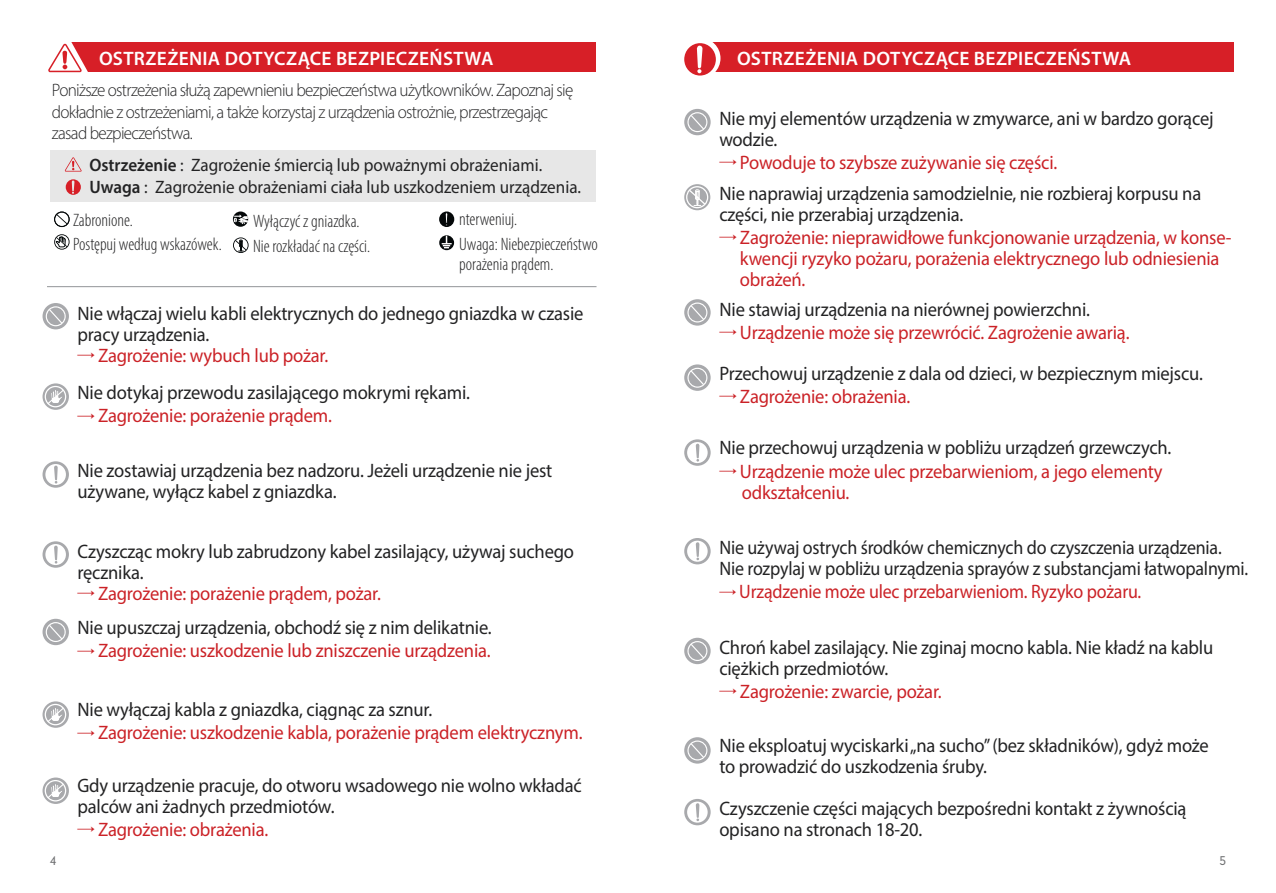
<style>
.page{position:relative;width:1276px;height:893px;background:#fff}
.page>*{position:absolute;margin:0;border:0;box-sizing:border-box;transform-origin:0 0}
.t1{font:19.5px/21px "Myriad Pro";letter-spacing:-.01em;color:#232324;scale:.95 1}
.t2{font:19.5px/21px "Myriad Pro";letter-spacing:-.01em;color:#cb2227;scale:.95 1}
.t3{font:19.5px/21px "Myriad Pro";letter-spacing:-.01em;color:#232324;scale:.92 1}
.t4{font:600 19.5px "Myriad Pro";letter-spacing:.015em;color:#fff}
.t5{font:19.5px "Myriad Pro";letter-spacing:-.01em;color:#cb2227;scale:.92 1}
.t6{font:300 18px/21.6px "Myriad Pro";letter-spacing:-.04em;color:#232324;scale:.95 1}
.t7{font:300 condensed 18px/24.6px "Myriad Pro";color:#232324}
.t8{font:18px/22.5px "Myriad Pro";color:#232324;scale:.95 1}
.t9{font:300 12px "DIN Neuzeit Grotesk Std";color:#6d6e70}
.s1{font-weight:600}
.s2{font-family:"YDVYGO12 KS Cpc EUC H";color:#cb2227}
.s3{color:#cb2227}
.s4{font-family:"YDVYGO12 KS Cpc EUC H"}
</style>
<div class="page">
<div style="left:50px;top:150px;width:545px;height:51px;background:#e7e7e7"></div>
<svg style="left:65px;top:157px;width:17px;height:15px"></svg>
<svg style="left:66px;top:179px;width:15px;height:16px"></svg>
<svg style="left:54px;top:211px;width:16px;height:39px"></svg>
<svg style="left:233px;top:237px;width:16px;height:16px"></svg>
<svg style="left:233px;top:211px;width:15px;height:16px"></svg>
<svg style="left:439px;top:211px;width:15px;height:16px"></svg>
<svg style="left:439px;top:235px;width:15px;height:15px"></svg>
<div style="left:62px;top:43px;width:533px;height:29px;background:#d71f27"></div>
<div style="left:699px;top:43px;width:534px;height:29px;background:#d71f27"></div>
<svg style="left:48px;top:42px;width:45px;height:31px"></svg>
<div style="left:679px;top:38px;width:41px;height:41px;background:#fff;border-radius:50%"></div>
<svg style="left:684px;top:43px;width:32px;height:33px"></svg>
<svg style="left:684px;top:184px;width:26px;height:26px"></svg>
<svg style="left:686px;top:186px;width:22px;height:22px"></svg>
<div style="left:684px;top:109px;width:26px;height:26px;background:#a8a9ac;border-radius:50%"></div>
<svg style="left:687px;top:112px;width:20px;height:20px"></svg>
<svg style="left:684px;top:299px;width:26px;height:27px"></svg>
<svg style="left:687px;top:302px;width:20px;height:20px"></svg>
<div style="left:684px;top:638px;width:26px;height:26px;background:#a8a9ac;border-radius:50%"></div>
<svg style="left:687px;top:641px;width:20px;height:20px"></svg>
<svg style="left:684px;top:364px;width:26px;height:27px"></svg>
<svg style="left:687px;top:368px;width:20px;height:20px"></svg>
<svg style="left:684px;top:439px;width:26px;height:27px"></svg>
<svg style="left:687px;top:442px;width:20px;height:21px"></svg>
<svg style="left:684px;top:538px;width:26px;height:26px"></svg>
<svg style="left:687px;top:541px;width:20px;height:21px"></svg>
<svg style="left:684px;top:799px;width:26px;height:26px"></svg>
<svg style="left:687px;top:802px;width:20px;height:21px"></svg>
<div style="left:43px;top:303px;width:26px;height:26px;background:#a8a9ac;border-radius:50%"></div>
<svg style="left:46px;top:306px;width:20px;height:20px"></svg>
<svg style="left:43px;top:383px;width:26px;height:27px"></svg>
<svg style="left:45px;top:383px;width:21px;height:27px"></svg>
<svg style="left:43px;top:541px;width:26px;height:27px"></svg>
<svg style="left:45px;top:544px;width:21px;height:21px"></svg>
<div style="left:43px;top:619px;width:26px;height:26px;background:#a8a9ac;border-radius:50%"></div>
<svg style="left:46px;top:622px;width:20px;height:20px"></svg>
<svg style="left:43px;top:701px;width:26px;height:27px"></svg>
<svg style="left:45px;top:701px;width:21px;height:27px"></svg>
<svg style="left:43px;top:777px;width:26px;height:27px"></svg>
<svg style="left:45px;top:777px;width:21px;height:27px"></svg>
<svg style="left:43px;top:461px;width:26px;height:27px"></svg>
<svg style="left:45px;top:464px;width:21px;height:21px"></svg>
<svg style="left:684px;top:737px;width:26px;height:27px"></svg>
<svg style="left:687px;top:740px;width:20px;height:20px"></svg>
<hr style="left:47px;top:286px;width:549px;height:1px;background:#939598">
<p class="t4" style="left:99px;top:51px;width:396px">OSTRZEŻENIA DOTYCZĄCE BEZPIECZEŃSTWA</p>
<p class="t4" style="left:737px;top:51px;width:396px">OSTRZEŻENIA DOTYCZĄCE BEZPIECZEŃSTWA</p>
<p class="t6" style="left:52px;top:81px;width:550px">Poniższe ostrzeżenia służą zapewnieniu bezpieczeństwa użytkowników. Zapoznaj się dokładnie z ostrzeżeniami, a także korzystaj z urządzenia ostrożnie, przestrzegając zasad bezpieczeństwa.</p>
<p class="t8" style="left:89px;top:155px;width:519px"><span class="s1">Ostrzeżenie</span> : Zagrożenie śmiercią lub poważnymi obrażeniami.<br><span class="s1">Uwaga</span> : Zagrożenie obrażeniami ciała lub uszkodzeniem urządzenia.</p>
<p class="t7" style="left:73px;top:211px;width:150px;line-height:23.4px">Zabronione.<br>Postępuj według wskazówek.</p>
<p class="t7" style="left:253px;top:211px;width:119px">Wyłączyć z gniazdka.<br>Nie rozkładać na części.</p>
<p class="t7" style="left:459px;top:209px;width:140px">nterweniuj.<br>Uwaga: Niebezpieczeństwo</p>
<p class="t7" style="left:459px;top:254px;width:96px">porażenia prądem.</p>
<p class="t1" style="left:77px;top:305px;width:534px">Nie włączaj wielu kabli elektrycznych do jednego gniazdka w czasie pracy urządzenia.</p>
<p class="t1" style="left:77px;top:339px;width:415px;line-height:37px"><span class="s2">→</span> <span class="s3">Zagrożenie: wybuch lub pożar.<br></span>Nie dotykaj przewodu zasilającego mokrymi rękami.</p>
<p class="t2" style="left:77px;top:407px;width:269px"><span class="s4">→</span> Zagrożenie: porażenie prądem.</p>
<p class="t1" style="left:77px;top:462px;width:501px">Nie zostawiaj urządzenia bez nadzoru. Jeżeli urządzenie nie jest używane, wyłącz kabel z gniazdka.</p>
<p class="t1" style="left:77px;top:543px;width:524px">Czyszcząc mokry lub zabrudzony kabel zasilający, używaj suchego ręcznika.</p>
<p class="t1" style="left:77px;top:578px;width:437px;line-height:34.2px"><span class="s2">→</span> <span class="s3">Zagrożenie: porażenie prądem, pożar.<br></span>Nie upuszczaj urządzenia, obchodź się z nim delikatnie.</p>
<p class="t2" style="left:77px;top:642px;width:436px"><span class="s4">→</span> Zagrożenie: uszkodzenie lub zniszczenie urządzenia.</p>
<p class="t1" style="left:77px;top:701px;width:375px">Nie wyłączaj kabla z gniazdka, ciągnąc za sznur.</p>
<p class="t2" style="left:77px;top:724px;width:533px"><span class="s4">→</span> Zagrożenie: uszkodzenie kabla, porażenie prądem elektrycznym.</p>
<p class="t1" style="left:77px;top:777px;width:532px">Gdy urządzenie pracuje, do otworu wsadowego nie wolno wkładać palców ani żadnych przedmiotów.</p>
<p class="t2" style="left:77px;top:821px;width:202px"><span class="s4">→</span> Zagrożenie: obrażenia.</p>
<p class="t1" style="left:719px;top:110px;width:522px">Nie myj elementów urządzenia w zmywarce, ani w bardzo gorącej wodzie.</p>
<p class="t2" style="left:719px;top:154px;width:357px"><span class="s4">→</span> Powoduje to szybsze zużywanie się części.</p>
<p class="t1" style="left:719px;top:185px;width:509px">Nie naprawiaj urządzenia samodzielnie, nie rozbieraj korpusu na części, nie przerabiaj urządzenia.</p>
<p class="t2" style="left:740px;top:229px;width:519px;text-indent:-21px"><span class="s4">→</span> Zagrożenie: nieprawidłowe funkcjonowanie urządzenia, w konse&shy;kwencji ryzyko pożaru, porażenia elektrycznego lub odniesienia obrażeń.</p>
<p class="t1" style="left:719px;top:300px;width:392px">Nie stawiaj urządzenia na nierównej powierzchni.</p>
<p class="t2" style="left:719px;top:324px;width:433px"><span class="s4">→</span> Urządzenie może się przewrócić. Zagrożenie awarią.</p>
<p class="t1" style="left:719px;top:365px;width:510px">Przechowuj urządzenie z dala od dzieci, w bezpiecznym miejscu.</p>
<p class="t2" style="left:719px;top:388px;width:202px"><span class="s4">→</span> Zagrożenie: obrażenia.</p>
<p class="t1" style="left:719px;top:439px;width:477px">Nie przechowuj urządzenia w pobliżu urządzeń grzewczych.</p>
<p class="t2" style="left:742px;top:462px;width:444px;text-indent:-22px"><span class="s4">→</span> Urządzenie może ulec przebarwieniom, a jego elementy odkształceniu.</p>
<p class="t3" style="left:719px;top:539px;width:576px">Nie używaj ostrych środków chemicznych do czyszczenia urządzenia.<br>Nie rozpylaj w pobliżu urządzenia sprayów z substancjami łatwopalnymi.</p>
<p class="t5" style="left:719px;top:584px;width:460px"><span class="s4">→</span> Urządzenie może ulec przebarwieniom. Ryzyko pożaru.</p>
<p class="t1" style="left:719px;top:639px;width:521px">Chroń kabel zasilający. Nie zginaj mocno kabla. Nie kładź na kablu ciężkich przedmiotów.</p>
<p class="t2" style="left:719px;top:683px;width:236px"><span class="s4">→</span> Zagrożenie: zwarcie, pożar.</p>
<p class="t1" style="left:719px;top:737px;width:517px">Nie eksploatuj wyciskarki „na sucho” (bez składników), gdyż może to prowadzić do uszkodzenia śruby.</p>
<p class="t1" style="left:719px;top:800px;width:493px">Czyszczenie części mających bezpośredni kontakt z żywnością opisano na stronach 18-20.</p>
<p class="t9" style="left:50px;top:853px;width:8px">4</p>
<p class="t9" style="left:1219px;top:853px;width:8px">5</p>
</div>
